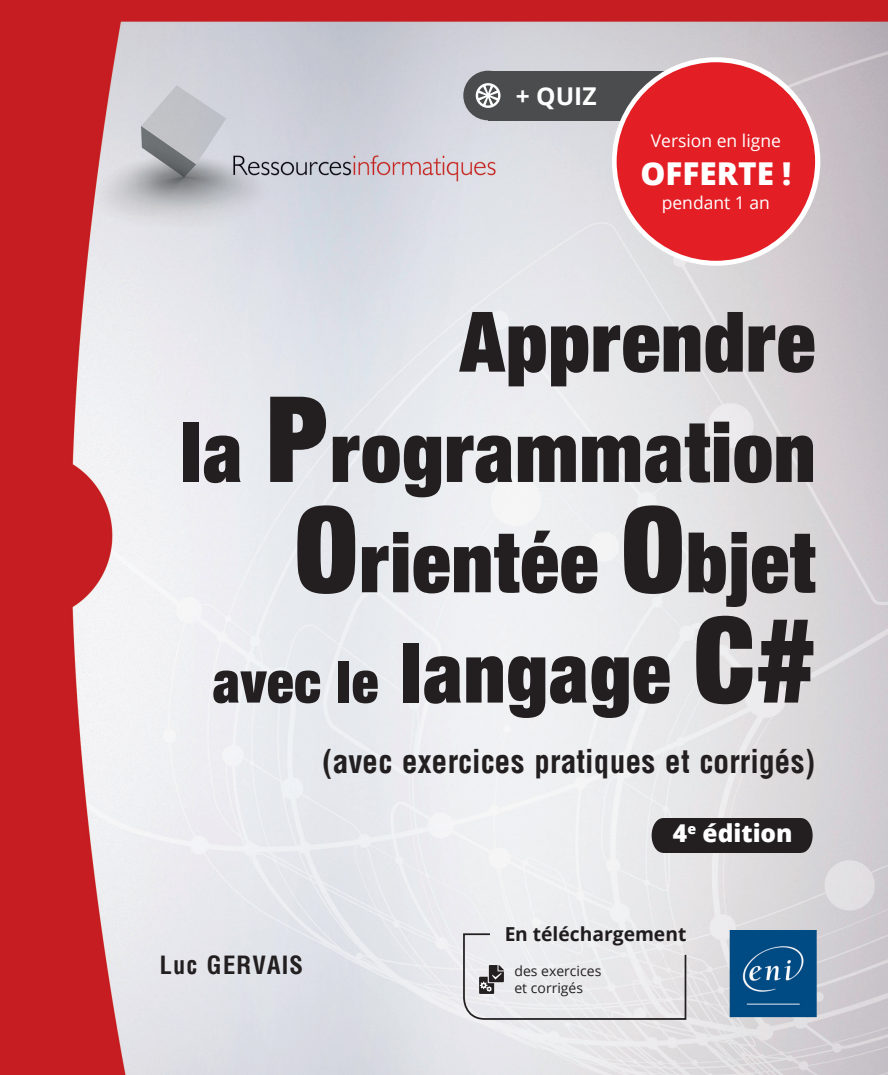
<style>
.page{position:relative;width:888px;height:1075px;background:#fff}
.page>*{position:absolute;margin:0;border:0;box-sizing:border-box;transform-origin:0 0}
.t1{font:900 82.6px/110.2px "Context Reprise Extra Black S Si Extra";letter-spacing:.02em;color:#231f20;text-align:right;scale:.95 1}
.t2{font:700 condensed 31.5px "Arena";color:#231f20}
.t3{font:800 31.5px "Open Sans";color:#fff}
.t4{font:700 condensed 24.5px "Arena";letter-spacing:.04em;color:#231f20}
.t5{font:800 24.5px "Open Sans";color:#fff}
.t6{font:700 24.5px "Open Sans";color:#fff}
.t7{font:700 19.25px "Open Sans";color:#231f20}
.t8{font:17.5px "Open Sans";color:#fff}
.t9{font:14px "Open Sans";color:#231f20}
.s1{font-size:118.12px}
.s2{font-size:57.05px}
</style>
<div class="page">
<img style="left:0;top:0;width:888px;height:1074px">
<div style="left:663px;top:818px;width:138px;height:34px;background:#231f20"></div>
<div style="left:652px;top:818px;width:22px;height:34px;background:#231f20;border-radius:50%"></div>
<div style="left:790px;top:818px;width:23px;height:34px;background:#231f20;border-radius:50%"></div>
<svg style="left:462px;top:932px;width:225px;height:88px;background:#dfdfe1"></svg>
<div style="left:463px;top:71px;width:50px;height:49px;background:#4b4c4d;border-radius:50%"></div>
<svg style="left:476px;top:83px;width:24px;height:25px"></svg>
<div style="left:478px;top:71px;width:185px;height:49px;background:#4b4c4d"></div>
<div style="left:612px;top:57px;width:208px;height:209px;background:#fff;border-radius:50%"></div>
<div style="left:617px;top:62px;width:198px;height:199px;background:#e41e25;border-radius:50%"></div>
<p class="t6" style="left:516px;top:79px;width:82px">+ QUIZ</p>
<p class="t8" style="left:651px;top:129px;width:132px">Version en ligne</p>
<p class="t3" style="left:640px;top:149px;width:152px">OFFERTE !</p>
<p class="t8" style="left:662px;top:191px;width:110px">pendant 1 an</p>
<p class="t1" style="left:181px;top:285px;width:669px">Apprendre<br>la <span class="s1">P</span>rogrammation<br><span class="s1">O</span>rientée <span class="s1">O</span>bjet <span class="s2">avec le</span> langage <span class="s1">C#</span></p>
<p class="t2" style="left:322px;top:741px;width:494px">(avec exercices pratiques et corrigés)</p>
<p class="t4" style="left:160px;top:950px;width:145px">Luc GERVAIS</p>
<p class="t5" style="left:673px;top:814px;width:121px">4<sup>e</sup> édition</p>
<p class="t7" style="left:504px;top:920px;width:183px">En téléchargement</p>
<p class="t9" style="left:514px;top:961px;width:88px">des exercices</p>
<p class="t9" style="left:514px;top:978px;width:70px">et corrigés</p>
</div>
